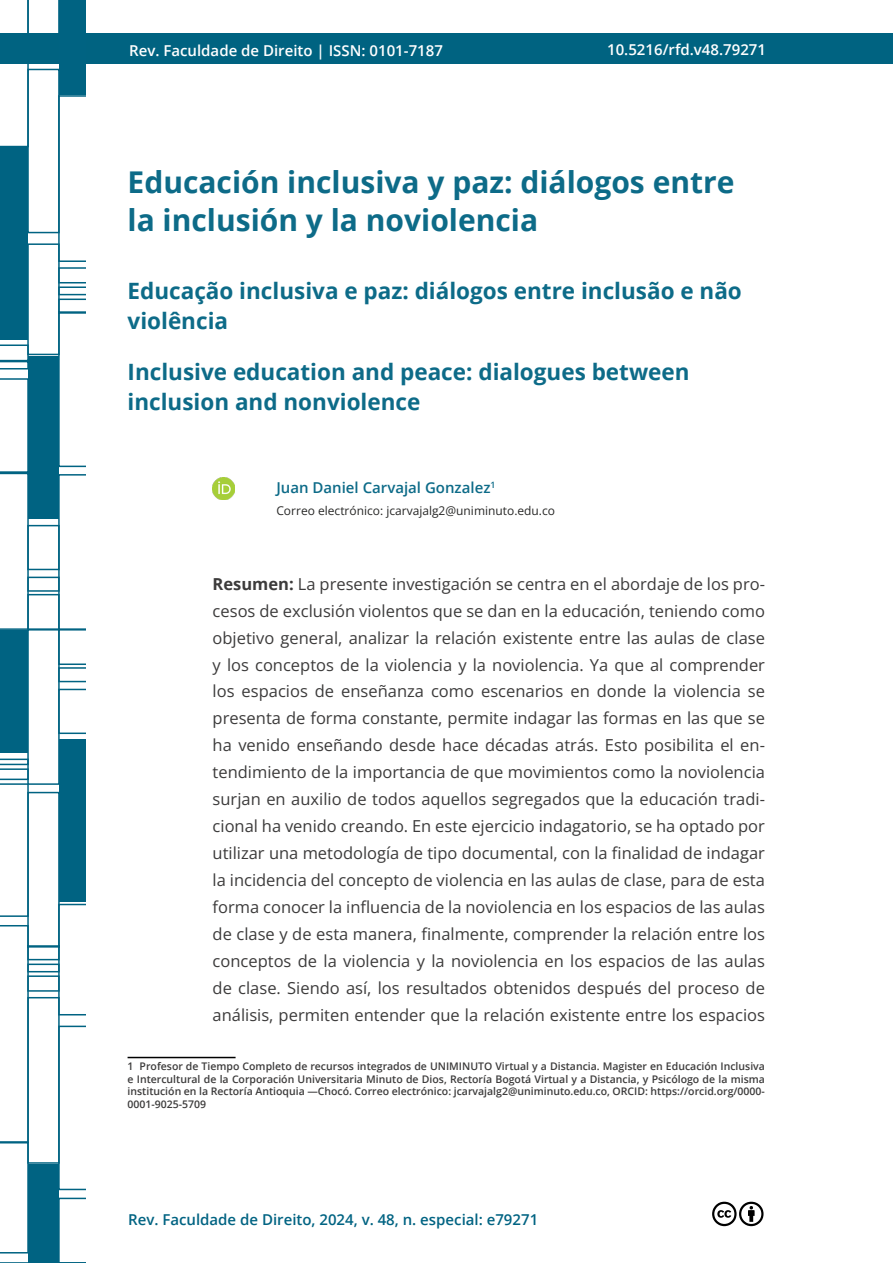
<style>
.page{position:relative;width:893px;height:1263px;background:#fff}
.page>*{position:absolute;margin:0;border:0;box-sizing:border-box;transform-origin:0 0}
.t1{font:700 30px/37.5px "Open Sans";color:#0d6b88}
.t2{font:700 22.5px/30px "Open Sans";color:#0d6b88}
.t3{font:16.5px/27px "Open Sans";color:#3c3b3b;text-align:justify}
.t4{font:600 15px "Open Sans";color:#fff}
.t5{font:600 15px "Open Sans";color:#006382}
.t6{font:600 15px "Open Sans";color:#0d6b88}
.t7{font:12px "Open Sans";color:#282827}
.t8{font:600 10.5px/12.6px "Open Sans";color:#3c3b3b;text-align:justify}
.s1{font-weight:700}
</style>
<div class="page">
<div style="left:0;top:33px;width:893px;height:31px;background:#006381"></div>
<svg style="left:0;top:0;width:85px;height:1263px"></svg>
<svg style="left:712px;top:1201px;width:52px;height:26px"></svg>
<hr style="left:128px;top:1057px;width:108px;height:1px;background:#000">
<img style="left:213px;top:477px;width:22px;height:22px">
<p class="t4" style="left:129px;top:40px;width:315px">Rev. Faculdade de Direito | ISSN: 0101-7187</p>
<p class="t4" style="left:607px;top:39px;width:160px">10.5216/rfd.v48.79271</p>
<h1 class="t1" style="left:128px;top:163px;width:608px">Educación inclusiva y paz: diálogos entre la inclusión y la noviolencia</h1>
<h2 class="t2" style="left:128px;top:275px;width:616px">Educação inclusiva e paz: diálogos entre inclusão e não violência</h2>
<h2 class="t2" style="left:128px;top:356px;width:564px">Inclusive education and peace: dialogues between inclusion and nonviolence</h2>
<p class="t6" style="left:276px;top:477px;width:221px">Juan Daniel Carvajal Gonzalez<sup>1</sup></p>
<p class="t7" style="left:276px;top:503px;width:280px">Correo electrónico: jcarvajalg2@uniminuto.edu.co</p>
<p class="t3" style="left:213px;top:570px;width:554px"><span class="s1">Resumen:</span> La presente investigación se centra en el abordaje de los pro&shy;cesos de exclusión violentos que se dan en la educación, teniendo como objetivo general, analizar la relación existente entre las aulas de clase y los conceptos de la violencia y la noviolencia. Ya que al comprender los espacios de enseñanza como escenarios en donde la violencia se presenta de forma constante, permite indagar las formas en las que se ha venido enseñando desde hace décadas atrás. Esto posibilita el en&shy;tendimiento de la importancia de que movimientos como la noviolencia surjan en auxilio de todos aquellos segregados que la educación tradi&shy;cional ha venido creando. En este ejercicio indagatorio, se ha optado por utilizar una metodología de tipo documental, con la finalidad de indagar la incidencia del concepto de violencia en las aulas de clase, para de esta forma conocer la influencia de la noviolencia en los espacios de las aulas de clase y de esta manera, finalmente, comprender la relación entre los conceptos de la violencia y la noviolencia en los espacios de las aulas de clase. Siendo así, los resultados obtenidos después del proceso de análisis, permiten entender que la relación existente entre los espacios</p>
<p class="t8" style="left:128px;top:1060px;width:639px">1 Profesor de Tiempo Completo de recursos integrados de UNIMINUTO Virtual y a Distancia. Magister en Educación Inclusiva e Intercultural de la Corporación Universitaria Minuto de Dios, Rectoría Bogotá Virtual y a Distancia, y Psicólogo de la misma institución en la Rectoría Antioquia —Chocó. Correo electrónico: jcarvajalg2@uniminuto.edu.co, ORCID: https://orcid.org/0000- 0001-9025-5709</p>
<p class="t5" style="left:128px;top:1209px;width:412px">Rev. Faculdade de Direito, 2024, v. 48, n. especial: e79271</p>
</div>
